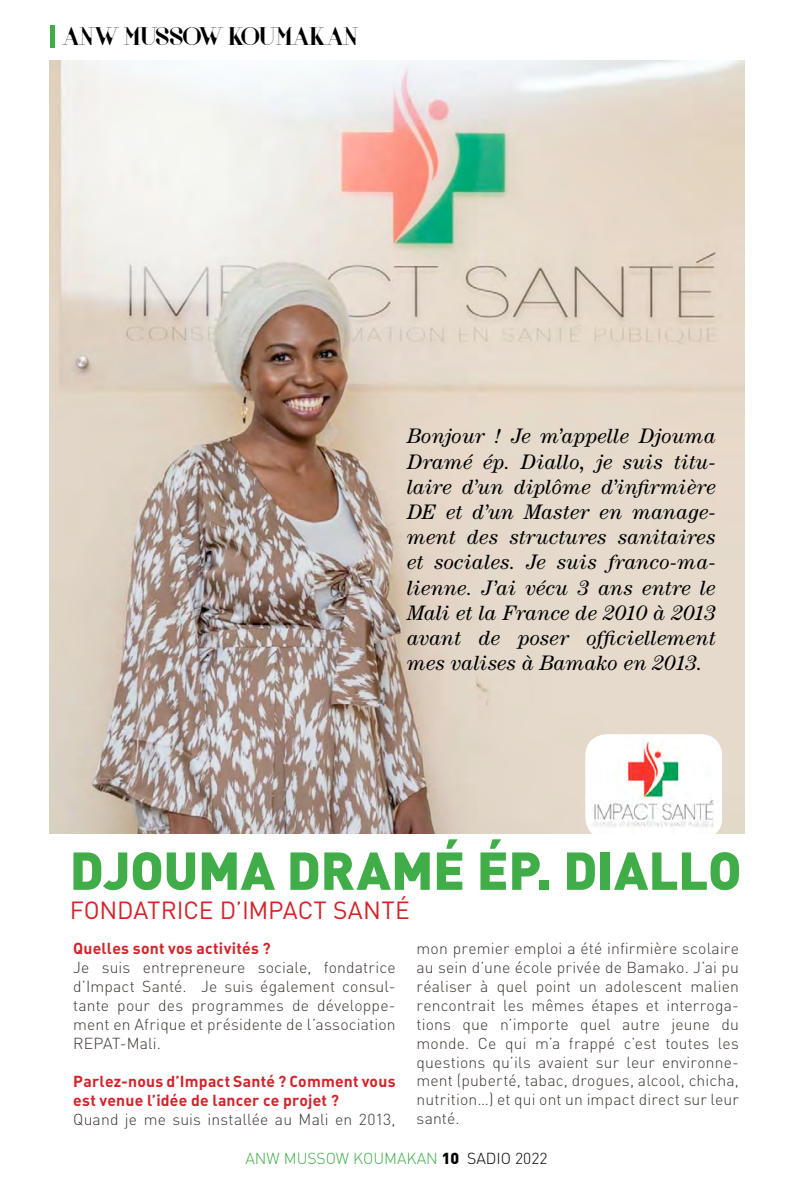
<style>
.page{position:relative;width:794px;height:1191px;background:#fff}
.page>*{position:absolute;margin:0;border:0;box-sizing:border-box;transform-origin:0 0}
.t1{font:900 52.5px "DIN";color:#41ad49}
.t2{font:26.25px "Voor";color:#000}
.t3{font:24.5px "DIN";letter-spacing:-.005em;color:#d2232a}
.t4{font:italic 21px/25.2px "Century";letter-spacing:.01em;color:#000;text-align:justify}
.t5{font:300 15.75px/18.9px "DIN";letter-spacing:.01em;color:#3c3531;text-align:justify}
.t6{font:15.75px/18.9px "DIN Bold Alternate";letter-spacing:.015em;color:#d2232a}
.t7{font:300 15.75px "DIN";color:#41ad49}
.s1{font-weight:900;color:#000}
.s2{color:#000}
</style>
<div class="page">
<img style="left:50px;top:60px;width:694px;height:773px">
<div style="left:50px;top:25px;width:5px;height:23px;background:#41ad49"></div>
<img style="left:585px;top:734px;width:137px;height:99px">
<h2 class="t2" style="left:62px;top:20px;width:298px">ANW MUSSOW KOUMAKAN</h2>
<p class="t4" style="left:407px;top:423px;width:310px">Bonjour ! Je m’appelle Djouma Dramé ép. Diallo, je suis titu&shy;laire d’un diplôme d’infirmière DE et d’un Master en manage&shy;ment des structures sanitaires et sociales. Je suis franco-ma&shy;lienne. J’ai vécu 3 ans entre le Mali et la France de 2010 à 2013 avant de poser officiellement mes valises à Bamako en 2013.</p>
<h1 class="t1" style="left:70px;top:835px;width:673px">DJOUMA DRAMÉ ÉP. DIALLO</h1>
<h3 class="t3" style="left:70px;top:895px;width:341px">FON DATRICE D’IM PACT SANTÉ</h3>
<p class="t6" style="left:73px;top:938px;width:199px">Quelles sont vos activités ?</p>
<p class="t5" style="left:73px;top:958px;width:324px">Je suis entrepreneure sociale, fondatrice d’I mpact Santé. Je suis également consul&shy;tante pour des programmes de développe&shy;ment en Afrique et présidente de l’association REPAT-Mali.</p>
<p class="t6" style="left:73px;top:1071px;width:324px">Parlez-nous d’Impact Santé ? Comment vous est venue l’idée de lancer ce projet ?</p>
<p class="t5" style="left:73px;top:1109px;width:324px">Quand je me suis installée au Mali en 2013,</p>
<p class="t5" style="left:416px;top:938px;width:324px">mon premier emploi a été infirmière scolaire au sein d’une école privée de Bamako. J’ai pu réaliser à quel point un adolescent malien rencontrait les mêmes étapes et interroga&shy;tions que n’importe quel autre jeune du monde. Ce qui m’a frappé c’est toutes les questions qu’ils avaient sur leur environne&shy;ment (puberté, tabac, drogues, alcool, chicha, nutrition…) et qui ont un impact direct sur leur santé.</p>
<p class="t7" style="left:245px;top:1149px;width:304px">Anw Mussow Koumakan <span class="s1">10</span> <span class="s2">sadio 2022</span></p>
</div>
